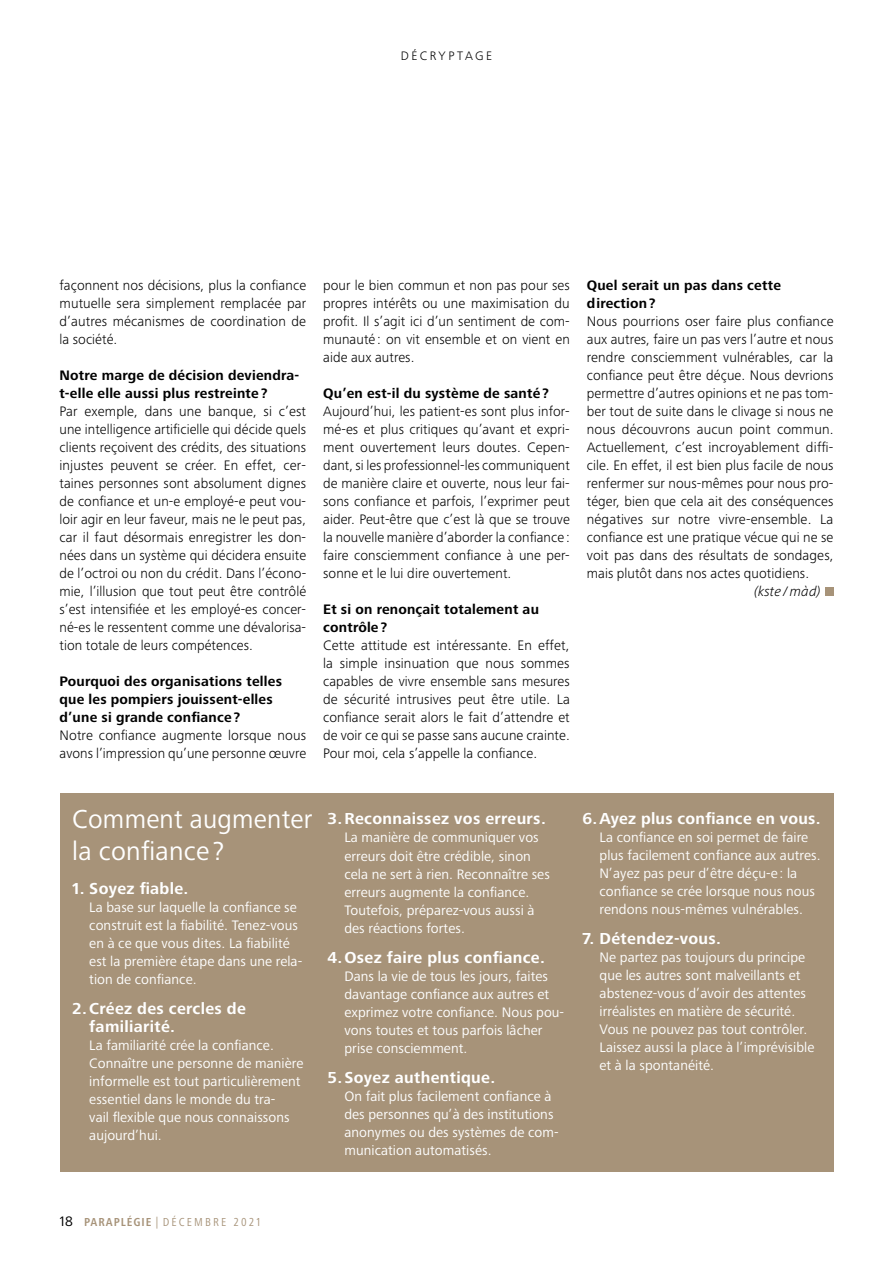
<style>
.page{position:relative;width:893px;height:1263px;background:#fff}
.page>*{position:absolute;margin:0;border:0;box-sizing:border-box;transform-origin:0 0}
.t1{font:27px/31.5px "Frutiger Next Pro";letter-spacing:.01em;color:#fff}
.t2{font:700 16.5px/18px "Frutiger Next Pro";letter-spacing:.02em;color:#fff}
.t3{font:300 14.25px/18px "Frutiger Next Pro";letter-spacing:.005em;color:#000;text-align:justify}
.t4{font:14.25px/18px "Frutiger Next Pro";letter-spacing:.005em;color:#fff}
.t5{font:700 14.25px/18px "Frutiger Next Pro";letter-spacing:.015em;color:#000}
.t6{font:italic 300 14.25px "Frutiger Next Pro";letter-spacing:.015em;color:#000}
.t7{font:300 12.75px "Frutiger Next Pro";letter-spacing:.185em;color:#000}
.t8{font:condensed 12px "Frutiger Next Pro";letter-spacing:.18em;color:#a79379}
.s1{font-stretch:normal;font-size:14.25px;color:#000}
.s2{font-weight:700}
</style>
<div class="page">
<div style="left:824px;top:587px;width:9px;height:9px;background:#a79379"></div>
<div style="left:60px;top:794px;width:773px;height:378px;background:#a79379"></div>
<p class="t7" style="left:401px;top:48px;width:93px">DÉCRYPTAGE</p>
<p class="t3" style="left:60px;top:276px;width:248px">façonnent nos décisions, plus la confiance mutuelle sera simplement remplacée par d’autres mécanismes de coordination de la société.</p>
<p class="t5" style="left:60px;top:366px;width:241px">Notre marge de décision deviendra&shy;t-elle elle aussi plus restreinte ?</p>
<p class="t3" style="left:60px;top:402px;width:248px">Par exemple, dans une banque, si c’est une intelligence artificielle qui décide quels clients reçoivent des crédits, des situations injustes peuvent se créer. En effet, cer&shy;taines personnes sont absolument dignes de confiance et un-e employé-e peut vou&shy;loir agir en leur faveur, mais ne le peut pas, car il faut désormais enregistrer les don&shy;nées dans un système qui décidera ensuite de l’octroi ou non du crédit. Dans l’écono&shy;mie, l’illusion que tout peut être contrôlé s’est intensifiée et les employé-es concer&shy;né-es le ressentent comme une dévalorisa&shy;tion totale de leurs compétences.</p>
<p class="t5" style="left:60px;top:672px;width:224px">Pourquoi des organisations telles que les pompiers jouissent-elles d’une si grande confiance ?</p>
<p class="t3" style="left:60px;top:726px;width:248px">Notre confiance augmente lorsque nous avons l’impression qu’une personne œuvre</p>
<p class="t3" style="left:323px;top:276px;width:248px">pour le bien commun et non pas pour ses propres intérêts ou une maximisation du profit. Il s’agit ici d’un sentiment de com&shy;munauté : on vit ensemble et on vient en aide aux autres.</p>
<p class="t5" style="left:323px;top:384px;width:227px">Qu’en est-il du système de santé ?</p>
<p class="t3" style="left:323px;top:402px;width:248px">Aujourd’hui, les patient-es sont plus infor&shy;mé-es et plus critiques qu’avant et expri&shy;ment ouvertement leurs doutes. Cepen&shy;dant, si les professionnel-les communiquent de manière claire et ouverte, nous leur fai&shy;sons confiance et parfois, l’exprimer peut aider. Peut-être que c’est là que se trouve la nouvelle manière d’aborder la confiance : faire consciemment confiance à une per&shy;sonne et le lui dire ouvertement.</p>
<p class="t5" style="left:323px;top:600px;width:217px">Et si on renonçait totalement au contrôle ?</p>
<p class="t3" style="left:323px;top:636px;width:248px">Cette attitude est intéressante. En effet, la simple insinuation que nous sommes capables de vivre ensemble sans mesures de sécurité intrusives peut être utile. La confiance serait alors le fait d’attendre et de voir ce qui se passe sans aucune crainte.<br>Pour moi, cela s’appelle la confiance.</p>
<p class="t5" style="left:587px;top:276px;width:196px">Quel serait un pas dans cette direction ?</p>
<p class="t3" style="left:587px;top:312px;width:248px">Nous pourrions oser faire plus confiance aux autres, faire un pas vers l’autre et nous rendre consciemment vulnérables, car la confiance peut être déçue. Nous devrions permettre d’autres opinions et ne pas tom&shy;ber tout de suite dans le clivage si nous ne nous découvrons aucun point commun.<br>Actuellement, c’est incroyablement diffi&shy;cile. En effet, il est bien plus facile de nous renfermer sur nous-mêmes pour nous pro&shy;téger, bien que cela ait des conséquences négatives sur notre vivre-ensemble. La confiance est une pratique vécue qui ne se voit pas dans des résultats de sondages, mais plutôt dans nos actes quotidiens.</p>
<p class="t6" style="left:754px;top:583px;width:68px">(kste /màd)</p>
<h1 class="t1" style="left:72px;top:803px;width:242px">Comment augmenter la confiance ?</h1>
<p class="t2" style="left:72px;top:879px;width:118px">1. Soyez fiable.</p>
<p class="t4" style="left:89px;top:898px;width:214px">La base sur laquelle la confiance se construit est la fiabilité. Tenez-vous en à ce que vous dites. La fiabilité est la première étape dans une rela&shy;tion de confiance.</p>
<p class="t2" style="left:89px;top:999px;width:158px;text-indent:-17px">2.Créez des cercles de familiarité.</p>
<p class="t4" style="left:89px;top:1036px;width:216px">La familiarité crée la confiance.<br>Connaître une personne de manière informelle est tout particulièrement essentiel dans le monde du tra-<br>vail flexible que nous connaissons aujourd’hui.</p>
<p class="t2" style="left:327px;top:809px;width:220px">3.Reconnaissez vos erreurs.</p>
<p class="t4" style="left:344px;top:827px;width:196px;line-height:19.5px">La manière de communiquer vos erreurs doit être crédible, sinon</p>
<p class="t4" style="left:344px;top:865px;width:207px">cela ne sert à rien. Reconnaître ses erreurs augmente la confiance.<br>Toutefois, préparez-vous aussi à des réactions fortes.</p>
<p class="t2" style="left:327px;top:948px;width:219px">4.Osez faire plus confiance.</p>
<p class="t4" style="left:344px;top:967px;width:221px">Dans la vie de tous les jours, faites davantage confiance aux autres et exprimez votre confiance. Nous pou&shy;vons toutes et tous parfois lâcher prise consciemment.</p>
<p class="t2" style="left:327px;top:1068px;width:169px">5.Soyez authentique.</p>
<p class="t4" style="left:344px;top:1087px;width:216px">On fait plus facilement confiance à des personnes qu’à des institutions anonymes ou des systèmes de com&shy;munication automatisés.</p>
<p class="t2" style="left:583px;top:809px;width:240px">6.Ayez plus confiance en vous.</p>
<p class="t4" style="left:600px;top:828px;width:223px">La confiance en soi permet de faire plus facilement confiance aux autres.<br>N’ayez pas peur d’être déçu-e : la confiance se crée lorsque nous nous rendons nous-mêmes vulnérables.</p>
<p class="t2" style="left:583px;top:929px;width:140px">7. Détendez-vous.</p>
<p class="t4" style="left:600px;top:948px;width:216px">Ne partez pas toujours du principe que les autres sont malveillants et abstenez-vous d’avoir des attentes irréalistes en matière de sécurité.<br>Vous ne pouvez pas tout contrôler.<br>Laissez aussi la place à l’imprévisible et à la spontanéité.</p>
<p class="t8" style="left:60px;top:1215px;width:203px"><span class="s1">18</span> <span class="s2">PARAPLÉGIE</span> | DÉCEMBRE 2021</p>
</div>
